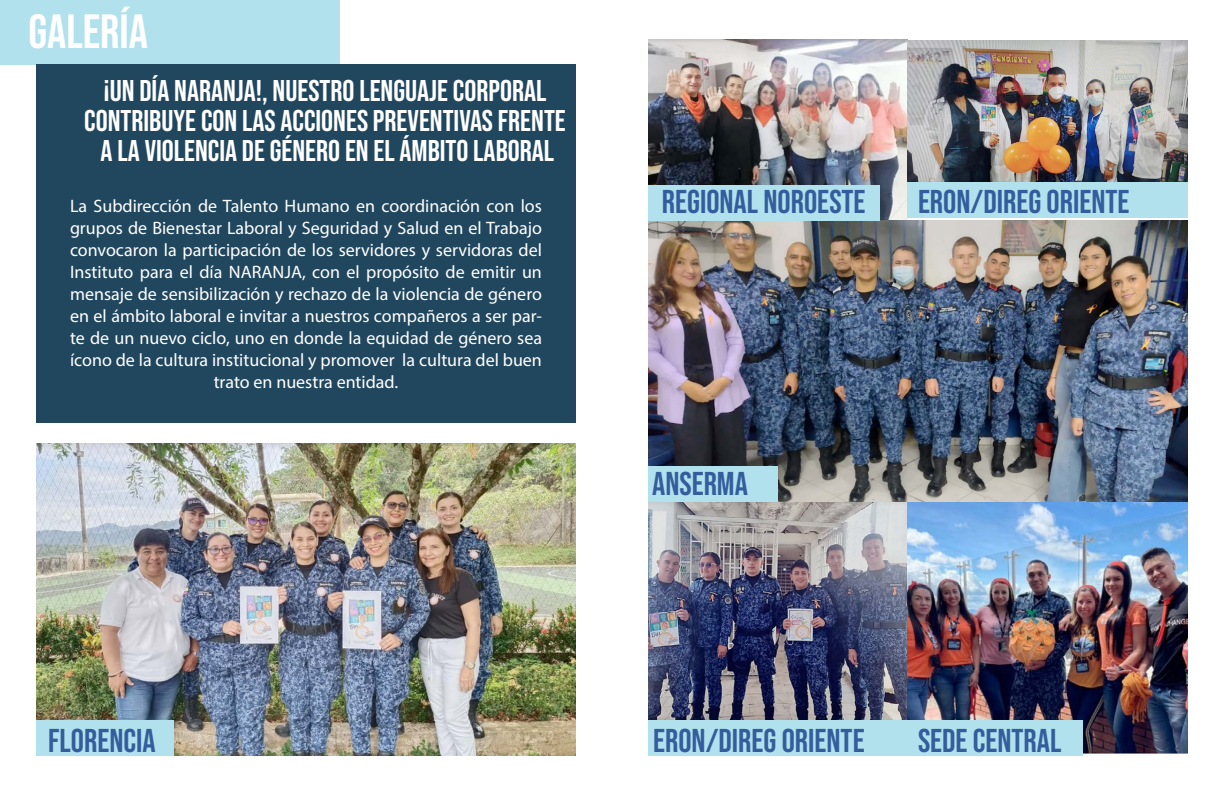
<style>
.page{position:relative;width:1224px;height:792px;background:#fff}
.page>*{position:absolute;margin:0;border:0;box-sizing:border-box;transform-origin:0 0}
.t1{font:48px "Bebas Neue";color:#fff}
.t2{font:33px "Bebas Neue";color:#335d9c}
.t3{font:30px/30px "Bebas Neue";color:#fff;text-align:center}
.t4{font:18px/22px "Myriad Pro";color:#fff;text-align:center}
</style>
<div class="page">
<div style="left:0;top:0;width:339px;height:64px;background:#b1e1ec"></div>
<div style="left:36px;top:64px;width:540px;height:359px;background:#21475f"></div>
<img style="left:36px;top:444px;width:540px;height:312px">
<img style="left:648px;top:39px;width:260px;height:182px">
<img style="left:648px;top:221px;width:540px;height:533px">
<img style="left:908px;top:41px;width:280px;height:141px">
<div style="left:648px;top:467px;width:130px;height:35px;background:#b1e1ec"></div>
<div style="left:648px;top:185px;width:232px;height:36px;background:#b1e1ec"></div>
<div style="left:908px;top:182px;width:280px;height:35px;background:#b1e1ec"></div>
<div style="left:36px;top:721px;width:138px;height:35px;background:#b1e1ec"></div>
<div style="left:648px;top:721px;width:260px;height:35px;background:#b1e1ec"></div>
<div style="left:908px;top:721px;width:175px;height:35px;background:#b1e1ec"></div>
<h1 class="t1" style="left:28px;top:4px;width:121px">GALERÍA</h1>
<h3 class="t3" style="left:84px;top:75px;width:483px">¡UN DÍA NARANJA!, NUESTRO LENGUAJE CORPORAL<br>CONTRIBUYE CON LAS ACCIONES PREVENTIVAS FRENTE<br>A LA VIOLENCIA DE GÉNERO EN EL ÁMBITO LABORAL</h3>
<p class="t4" style="left:70px;top:195px;width:474px">La Subdirección de Talento Humano en coordinación con los grupos de Bienestar Laboral y Seguridad y Salud en el Trabajo convocaron la participación de los servidores y servidoras del Instituto para el día NARANJA, con el propósito de emitir un mensaje de sensibilización y rechazo de la violencia de género en el ámbito laboral e invitar a nuestros compañeros a ser par&shy;te de un nuevo ciclo, uno en donde la equidad de género sea ícono de la cultura institucional y promover la cultura del buen trato en nuestra entidad.</p>
<h2 class="t2" style="left:662px;top:183px;width:205px">REGIONAL NOROESTE</h2>
<h2 class="t2" style="left:918px;top:183px;width:213px">ERON/DIREG ORIENTE</h2>
<h2 class="t2" style="left:652px;top:465px;width:97px">ANSERMA</h2>
<h2 class="t2" style="left:48px;top:722px;width:109px">FLORENCIA</h2>
<h2 class="t2" style="left:653px;top:722px;width:213px">ERON/DIREG ORIENTE</h2>
<h2 class="t2" style="left:918px;top:722px;width:145px">SEDE CENTRAL</h2>
</div>
